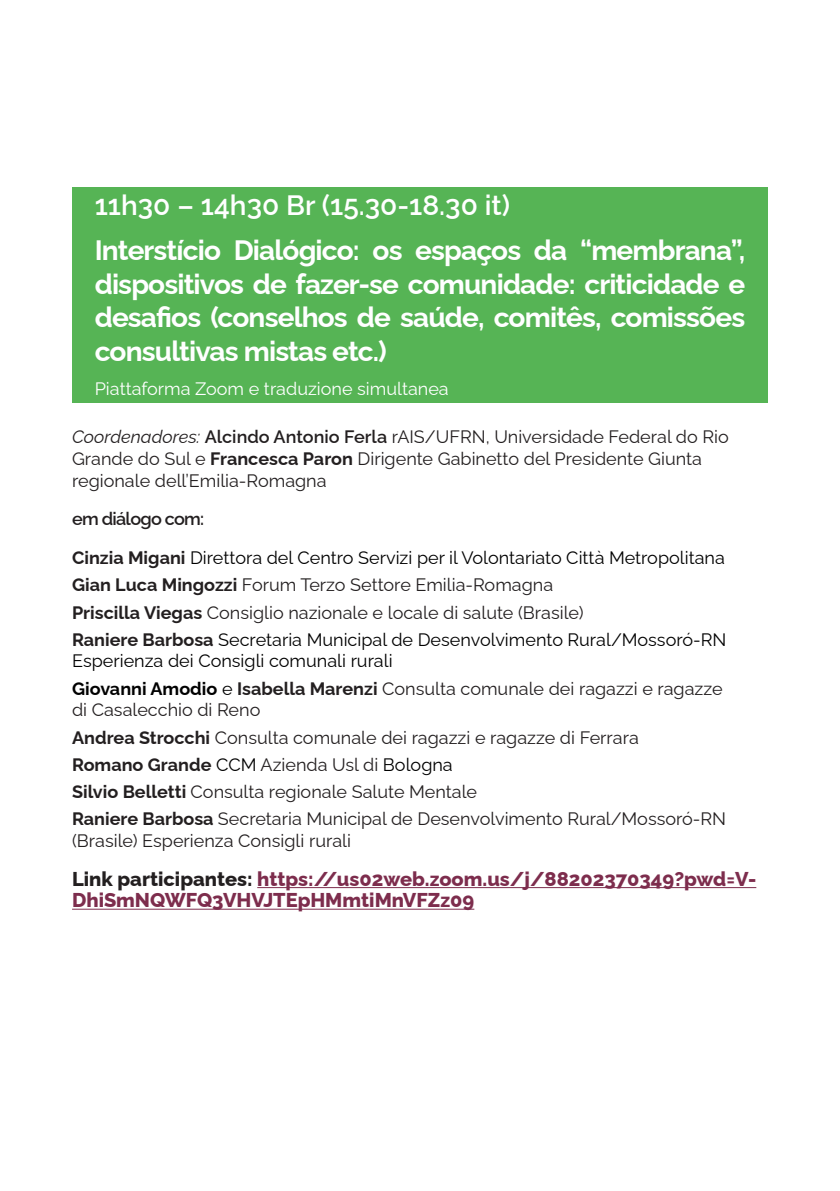
<style>
.page{position:relative;width:840px;height:1191px;background:#fff}
.page>*{position:absolute;margin:0;border:0;box-sizing:border-box;transform-origin:0 0}
.t1{font:700 28px/33.6px "Raleway";letter-spacing:-.03em;color:#fff;text-align:justify}
.t2{font:600 28px "Raleway";color:#fff}
.t3{font:800 20px/21.6px "Raleway";color:#7d2d4d}
.t4{font:18px/27.2px "Raleway";color:#231f20}
.t5{font:18px/38.6px "Raleway";color:#000}
.t6{font:18px "Raleway";color:#fff}
.s1{font-style:italic}
.s2{font-weight:600}
.s3{font-weight:700}
.s4{font-weight:600;color:#231f20}
.s5{font-weight:700;color:#231f20}
.s6{color:#000}
.s7{color:#231f20}
</style>
<div class="page">
<div style="left:72px;top:187px;width:695px;height:216px;background:#56b455"></div>
<hr style="left:257px;top:887px;width:498px;height:1px;background:#7d2d4d">
<hr style="left:72px;top:908px;width:402px;height:1px;background:#7d2d4d">
<h1 class="t2" style="left:95px;top:183px;width:416px">11h30 – 14h30 Br (15.30-18.30 it)</h1>
<h1 class="t1" style="left:95px;top:230px;width:651px">Interstício Dialógico: os espaços da “membrana”, dispositivos de fazer-se comunidade: criticidade e desafios (conselhos de saúde, comitês, comissões consultivas mistas etc.)</h1>
<p class="t6" style="left:95px;top:374px;width:355px">Piattaforma Zoom e traduzione simultanea</p>
<p class="t4" style="left:72px;top:424px;width:658px;line-height:21.6px"><span class="s1">Coordenadores:</span> <span class="s2">Alcindo Antonio Ferla</span> rAIS/UFRN, Universidade Federal do Rio<br>Grande do Sul e <span class="s3">Francesca Paron</span> Dirigente Gabinetto del Presidente Giunta regionale dell’Emilia-Romagna</p>
<p class="t5" style="left:72px;top:497px;width:654px"><span class="s4">em diálogo com:<br></span><span class="s5">Cinzia Migani</span> Direttora del Centro Servizi per il Volontariato Città Metropolitana</p>
<p class="t4" style="left:72px;top:569px;width:655px"><span class="s3">Gian Luca Mingozzi</span> Forum Terzo Settore Emilia-Romagna<br><span class="s3">Priscilla Viegas</span> Consiglio nazionale e locale di salute (Brasile)<br><span class="s3">Raniere Barbosa</span> <span class="s6">Secretaria Municipal de Desenvolvimento Rural/Mossoró-RN</span></p>
<p class="t5" style="left:72px;top:645px;width:651px;line-height:27.2px">Esperienza dei Consigli comunali rurali<br><span class="s3">Giovanni Amodio</span> e <span class="s5">Isabella Marenzi</span> <span class="s7">Consulta comunale dei ragazzi e ragazze</span></p>
<p class="t4" style="left:72px;top:694px;width:655px">di Casalecchio di Reno<br><span class="s3">Andrea Strocchi</span> Consulta comunale dei ragazzi e ragazze di Ferrara<br><span class="s3">Romano Grande</span> <span class="s6">CCM</span> Azienda Usl di <span class="s6">Bologna<br></span><span class="s3">Silvio Belletti</span> Consulta regionale Salute Mentale<br><span class="s3">Raniere Barbosa</span> Secretaria Municipal de Desenvolvimento Rural/Mossoró-RN</p>
<p class="t4" style="left:72px;top:825px;width:280px">(Brasile) Esperienza Consigli rurali</p>
<p class="t3" style="left:72px;top:865px;width:685px"><span class="s7">Link participantes:</span> https://us02web.zoom.us/j/88202370349?pwd=V-<br>DhiSmNQWFQ3VHVJTEpHMmtiMnVFZz09</p>
</div>
